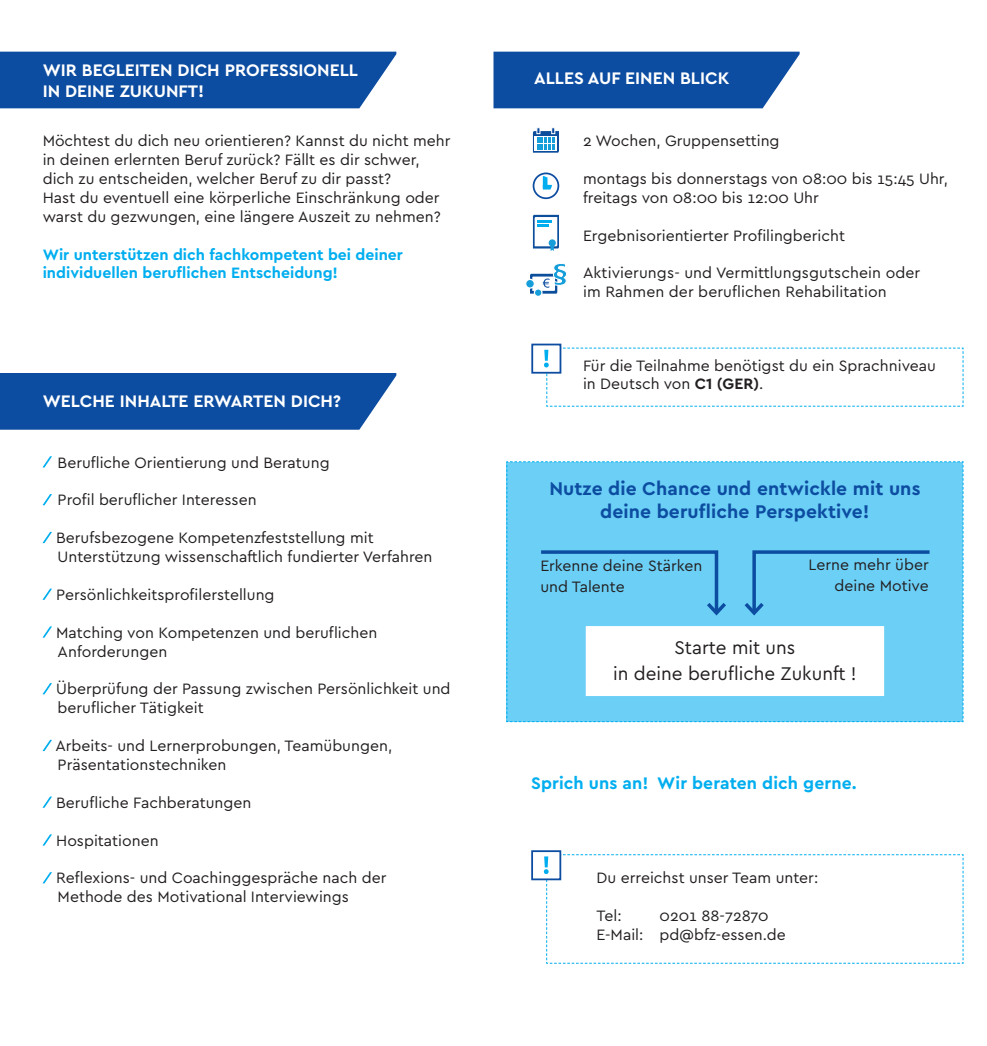
<style>
.page{position:relative;width:987px;height:1046px;background:#fff}
.page>*{position:absolute;margin:0;border:0;box-sizing:border-box;transform-origin:0 0}
.t1{font:700 19.25px/23.1px "Cera Pro";letter-spacing:.005em;color:#0d4da1;text-align:center}
.t2{font:19.25px/26.2px "Cera Pro";color:#231f20;text-align:center}
.t3{font:700 17.5px/21px "Cera Pro";color:#fff}
.t4{font:700 17.5px "Cera Pro";letter-spacing:.005em;color:#00aeef}
.t5{font:15.75px/18.9px "Cera Pro";color:#231f20}
.t6{font:700 15.75px/18.9px "Cera Pro";color:#00aeef}
.s1{font-weight:700}
</style>
<div class="page">
<div style="left:0;top:52px;width:396px;height:56px;background:#0d4da1"></div>
<div style="left:0;top:373px;width:396px;height:57px;background:#0d4da1"></div>
<svg style="left:43px;top:456px;width:9px;height:11px"></svg>
<svg style="left:43px;top:494px;width:9px;height:11px"></svg>
<svg style="left:43px;top:532px;width:9px;height:11px"></svg>
<svg style="left:43px;top:588px;width:9px;height:12px"></svg>
<svg style="left:43px;top:626px;width:9px;height:12px"></svg>
<svg style="left:43px;top:683px;width:9px;height:11px"></svg>
<svg style="left:43px;top:740px;width:9px;height:11px"></svg>
<svg style="left:43px;top:796px;width:9px;height:12px"></svg>
<svg style="left:43px;top:834px;width:9px;height:11px"></svg>
<svg style="left:43px;top:872px;width:9px;height:11px"></svg>
<div style="left:493px;top:52px;width:306px;height:56px;background:#0d4da1"></div>
<svg style="left:533px;top:128px;width:26px;height:25px"></svg>
<svg style="left:532px;top:172px;width:27px;height:27px"></svg>
<div style="left:534px;top:174px;width:23px;height:23px;background:#fff;border-radius:50%"></div>
<svg style="left:542px;top:176px;width:10px;height:14px"></svg>
<svg style="left:533px;top:215px;width:26px;height:36px"></svg>
<div style="left:533px;top:288px;width:9px;height:9px;border:1px solid #fff;border-radius:50%"></div>
<div style="left:525px;top:279px;width:9px;height:9px;background:#159eda;border-radius:50%"></div>
<div style="left:525px;top:279px;width:10px;height:10px;border:1px solid #fff;border-radius:50%"></div>
<svg style="left:530px;top:263px;width:37px;height:31px"></svg>
<svg style="left:544px;top:347px;width:419px;height:60px"></svg>
<div style="left:531px;top:344px;width:30px;height:30px;border:2px solid #0d4da1"></div>
<svg style="left:506px;top:461px;width:457px;height:261px"></svg>
<svg style="left:543px;top:854px;width:420px;height:110px"></svg>
<div style="left:531px;top:850px;width:30px;height:30px;border:2px solid #0d4da1"></div>
<p class="t3" style="left:43px;top:59px;width:317px">WIR BEGLEITEN DICH PROFESSIONELL<br>IN DEINE ZUKUNFT!</p>
<p class="t5" style="left:43px;top:131px;width:409px">Möchtest du dich neu orientieren? Kannst du nicht mehr in deinen erlernten Beruf zurück? Fällt es dir schwer, dich zu entscheiden, welcher Beruf zu dir passt?<br>Hast du eventuell eine körperliche Einschränkung oder warst du gezwungen, eine längere Auszeit zu nehmen?</p>
<p class="t6" style="left:43px;top:244px;width:362px">Wir unterstützen dich fachkompetent bei deiner individuellen beruflichen Entscheidung!</p>
<p class="t3" style="left:43px;top:390px;width:300px">WELCHE INHALTE ERWARTEN DICH?</p>
<p class="t5" style="left:58px;top:452px;width:273px">Berufliche Orientierung und Beratung</p>
<p class="t5" style="left:58px;top:490px;width:200px">Profil beruflicher Interessen</p>
<p class="t5" style="left:56px;top:528px;width:377px">Berufsbezogene Kompetenzfeststellung mit<br>Unterstützung wissenschaftlich fundierter Verfahren</p>
<p class="t5" style="left:56px;top:584px;width:220px">Persönlichkeitsprofilerstellung</p>
<p class="t5" style="left:56px;top:622px;width:322px">Matching von Kompetenzen und beruflichen<br>Anforderungen</p>
<p class="t5" style="left:56px;top:679px;width:396px">Überprüfung der Passung zwischen Persönlichkeit und beruflicher Tätigkeit</p>
<p class="t5" style="left:55px;top:736px;width:338px">Arbeits- und Lernerprobungen, Teamübungen,<br>Präsentationstechniken</p>
<p class="t5" style="left:56px;top:792px;width:197px">Berufliche Fachberatungen</p>
<p class="t5" style="left:56px;top:830px;width:104px">Hospitationen</p>
<p class="t5" style="left:56px;top:868px;width:332px">Reflexions- und Coachinggespräche nach der<br>Methode des Motivational Interviewings</p>
<p class="t3" style="left:534px;top:67px;width:197px">ALLES AUF EINEN BLICK</p>
<p class="t5" style="left:583px;top:131px;width:198px">2 Wochen, Gruppensetting</p>
<p class="t5" style="left:583px;top:169px;width:366px">montags bis donnerstags von 08:00 bis 15:45 Uhr, freitags von 08:00 bis 12:00 Uhr</p>
<p class="t5" style="left:583px;top:225px;width:263px">Ergebnisorientierter Profilingbericht</p>
<p class="t5" style="left:583px;top:263px;width:338px">Aktivierungs- und Vermittlungsgutschein oder im Rahmen der beruflichen Rehabilitation</p>
<p class="t5" style="left:583px;top:355px;width:354px;line-height:18.4px">Für die Teilnahme benötigst du ein Sprachniveau in Deutsch von <span class="s1">C1 (GER)</span>.</p>
<p class="t1" style="left:549px;top:476px;width:372px">Nutze die Chance und entwickle mit uns deine berufliche Perspektive!</p>
<p class="t5" style="left:540px;top:554px;width:164px;line-height:21px">Erkenne deine Stärken und Talente</p>
<p class="t5" style="left:808px;top:553px;width:122px;line-height:21px;text-align:right">Lerne mehr über deine Motive</p>
<p class="t2" style="left:613px;top:633px;width:245px">Starte mit uns<br>in deine berufliche Zukunft !</p>
<p class="t4" style="left:531px;top:771px;width:327px">Sprich uns an! Wir beraten dich gerne.</p>
<p class="t5" style="left:596px;top:868px;width:223px">Du erreichst unser Team unter:</p>
<p class="t5" style="left:596px;top:906px;width:26px">Tel:</p>
<p class="t5" style="left:596px;top:906px;width:190px;text-indent:63px">0201 88-72870<br>E-Mail: pd@bfz-essen.de</p>
</div>
